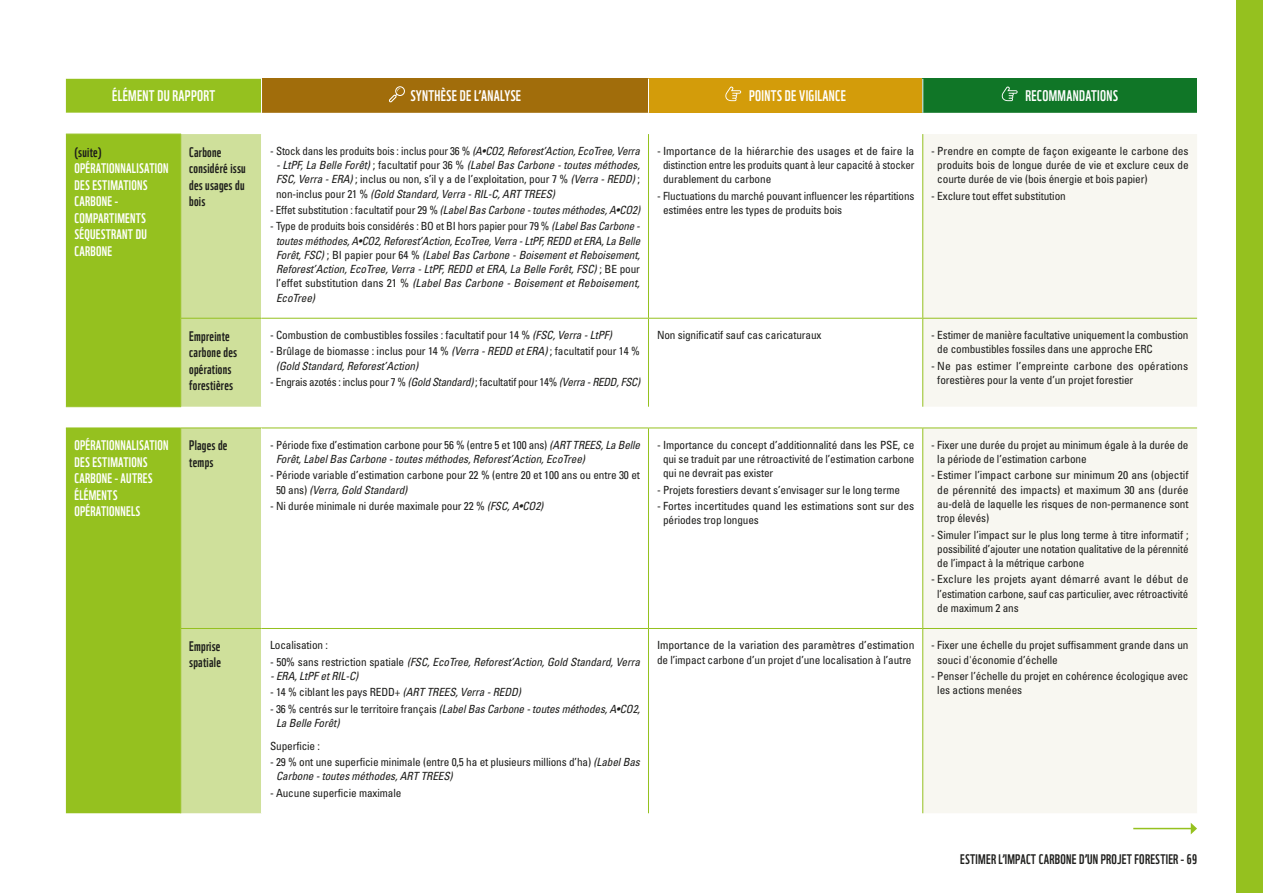
<style>
.page{position:relative;width:1263px;height:893px;background:#fff}
.page>*{position:absolute;margin:0;border:0;box-sizing:border-box;transform-origin:0 0}
.t1{font:15px "WWF";letter-spacing:.02em;color:#fff}
.t2{font:13.5px/16.5px "WWF";letter-spacing:.02em;color:#1d1d1b}
.t3{font:13.5px/16.5px "WWF";letter-spacing:.02em;color:#fff}
.t4{font:condensed 11.25px/14.2px "Univers";letter-spacing:-.01em;color:#1d1d1b}
.t5{font:italic condensed 11.25px/14.2px "Univers";letter-spacing:-.01em;color:#1d1d1b;text-align:justify}
.s1{font-style:italic}
.s2{font-style:normal}
</style>
<div class="page">
<div style="left:1237px;top:0;width:26px;height:893px;background:#95c11f"></div>
<div style="left:66px;top:79px;width:195px;height:734px;background:#95c11f"></div>
<div style="left:261px;top:79px;width:387px;height:34px;background:#a16d0b"></div>
<div style="left:648px;top:79px;width:275px;height:34px;background:#d39c0a"></div>
<div style="left:923px;top:79px;width:274px;height:34px;background:#107627"></div>
<svg style="left:66px;top:113px;width:195px;height:315px"></svg>
<div style="left:181px;top:134px;width:80px;height:679px;background:#cfe09b"></div>
<div style="left:923px;top:134px;width:274px;height:679px;background:#f8f7f1"></div>
<hr style="left:261px;top:79px;width:1px;height:34px;background:#fff">
<hr style="left:648px;top:79px;width:1px;height:34px;background:#fff">
<hr style="left:922px;top:79px;width:1px;height:34px;background:#fff">
<hr style="left:180px;top:134px;width:1px;height:184px;background:#95c11f">
<hr style="left:648px;top:134px;width:1px;height:184px;background:#95c11f">
<hr style="left:922px;top:134px;width:1px;height:184px;background:#95c11f">
<hr style="left:180px;top:319px;width:1px;height:87px;background:#95c11f">
<hr style="left:648px;top:319px;width:1px;height:88px;background:#95c11f">
<hr style="left:922px;top:319px;width:1px;height:88px;background:#95c11f">
<hr style="left:180px;top:428px;width:1px;height:200px;background:#95c11f">
<hr style="left:648px;top:428px;width:1px;height:200px;background:#95c11f">
<hr style="left:922px;top:428px;width:1px;height:200px;background:#95c11f">
<hr style="left:180px;top:629px;width:1px;height:184px;background:#95c11f">
<hr style="left:648px;top:629px;width:1px;height:184px;background:#95c11f">
<hr style="left:922px;top:629px;width:1px;height:184px;background:#95c11f">
<hr style="left:261px;top:318px;width:387px;height:1px;background:#95c11f">
<hr style="left:648px;top:318px;width:275px;height:1px;background:#95c11f">
<hr style="left:923px;top:318px;width:274px;height:1px;background:#95c11f">
<hr style="left:261px;top:628px;width:387px;height:1px;background:#95c11f">
<hr style="left:648px;top:628px;width:275px;height:1px;background:#95c11f">
<hr style="left:923px;top:628px;width:274px;height:1px;background:#95c11f">
<hr style="left:66px;top:406px;width:115px;height:1px;background:#95c11f">
<hr style="left:66px;top:134px;width:115px;height:1px;background:#95c11f">
<hr style="left:66px;top:428px;width:115px;height:1px;background:#95c11f">
<hr style="left:181px;top:428px;width:80px;height:1px;background:#95c11f">
<hr style="left:261px;top:428px;width:387px;height:1px;background:#95c11f">
<hr style="left:648px;top:428px;width:275px;height:1px;background:#95c11f">
<hr style="left:923px;top:428px;width:274px;height:1px;background:#95c11f">
<hr style="left:261px;top:428px;width:1px;height:200px;background:#fff">
<hr style="left:180px;top:318px;width:81px;height:1px;background:#95c11f">
<hr style="left:180px;top:628px;width:81px;height:1px;background:#95c11f">
<svg style="left:389px;top:86px;width:16px;height:16px"></svg>
<svg style="left:725px;top:86px;width:16px;height:15px"></svg>
<svg style="left:1002px;top:86px;width:16px;height:15px"></svg>
<hr style="left:1133px;top:828px;width:58px;height:1px;background:#95c11f">
<svg style="left:1191px;top:823px;width:6px;height:11px"></svg>
<h1 class="t1" style="left:112px;top:84px;width:104px">ÉLÉMENT DU RAPPORT</h1>
<h1 class="t1" style="left:410px;top:84px;width:112px">SYNTHÈSE DE L’ANALYSE</h1>
<h1 class="t1" style="left:749px;top:84px;width:98px">POINTS DE VIGILANCE</h1>
<h1 class="t1" style="left:1025px;top:84px;width:94px">RECOMMANDATIONS</h1>
<p class="t2" style="left:74px;top:142px;width:29px">(suite)</p>
<p class="t3" style="left:74px;top:159px;width:96px">OPÉRATIONNALISATION<br>DES ESTIMATIONS<br>CARBONE -<br>COMPARTIMENTS<br>SÉQUESTRANT DU<br>CARBONE</p>
<p class="t2" style="left:189px;top:142px;width:58px">Carbone considéré issu des usages du bois</p>
<p class="t4" style="left:270px;top:144px;width:371px">- Stock dans les produits bois : inclus pour 36 % <span class="s1">(A•CO2, Reforest’Action, EcoTree, Verra</span></p>
<p class="t5" style="left:276px;top:158px;width:365px">- LtPF, La Belle Forêt) <span class="s2">; facultatif pour 36 %</span> (Label Bas Carbone - toutes méthodes, FSC, Verra - ERA) <span class="s2">; inclus ou non, s’il y a de l’exploitation, pour 7 %</span> (Verra - REDD) <span class="s2">; non-inclus pour 21 %</span> (Gold Standard, Verra - RIL-C, ART TREES)</p>
<p class="t5" style="left:270px;top:203px;width:372px"><span class="s2">- Effet substitution : facultatif pour 29 %</span> (Label Bas Carbone - toutes méthodes, A•CO2)</p>
<p class="t5" style="left:276px;top:219px;width:366px;text-indent:-6px"><span class="s2">- Type de produits bois considérés : BO et BI hors papier pour 79 %</span> (Label Bas Carbone - toutes méthodes, A•CO2, Reforest’Action, EcoTree, Verra - LtPF, REDD et ERA, La Belle Forêt, FSC) <span class="s2">; BI papier pour 64 %</span> (Label Bas Carbone - Boisement et Reboisement, Reforest’Action, EcoTree, Verra - LtPF, REDD et ERA, La Belle Forêt, FSC) <span class="s2">; BE pour l’effet substitution dans 21 %</span> (Label Bas Carbone - Boisement et Reboisement, EcoTree)</p>
<p class="t2" style="left:189px;top:326px;width:49px">Empreinte carbone des opérations forestières</p>
<p class="t4" style="left:270px;top:328px;width:343px">- Combustion de combustibles fossiles : facultatif pour 14 % <span class="s1">(FSC, Verra - LtPF)</span></p>
<p class="t4" style="left:276px;top:344px;width:365px;text-indent:-6px">- Brûlage de biomasse : inclus pour 14 % <span class="s1">(Verra - REDD et ERA)</span> ; facultatif pour 14 % <span class="s1">(Gold Standard, Reforest’Action)</span></p>
<p class="t4" style="left:270px;top:375px;width:372px">- Engrais azotés : inclus pour 7 % <span class="s1">(Gold Standard)</span> ; facultatif pour 14% <span class="s1">(Verra - REDD, FSC)</span></p>
<p class="t4" style="left:663px;top:144px;width:253px;text-align:justify;text-indent:-6px">- Importance de la hiérarchie des usages et de faire la distinction entre les produits quant à leur capacité à stocker durablement du carbone</p>
<p class="t4" style="left:663px;top:189px;width:253px;text-indent:-6px">- Fluctuations du marché pouvant influencer les répartitions estimées entre les types de produits bois</p>
<p class="t4" style="left:937px;top:144px;width:253px;text-align:justify;text-indent:-6px">- Prendre en compte de façon exigeante le carbone des produits bois de longue durée de vie et exclure ceux de courte durée de vie (bois énergie et bois papier)</p>
<p class="t4" style="left:931px;top:189px;width:136px">- Exclure tout effet substitution</p>
<p class="t4" style="left:657px;top:328px;width:166px">Non significatif sauf cas caricaturaux</p>
<p class="t4" style="left:937px;top:328px;width:253px;text-indent:-6px">- Estimer de manière facultative uniquement la combustion de combustibles fossiles dans une approche ERC</p>
<p class="t4" style="left:937px;top:358px;width:252px;text-indent:-6px">- Ne pas estimer l’empreinte carbone des opérations forestières pour la vente d’un projet forestier</p>
<p class="t3" style="left:74px;top:436px;width:96px">OPÉRATIONNALISATION<br>DES ESTIMATIONS<br>CARBONE - AUTRES<br>ÉLÉMENTS<br>OPÉRATIONNELS</p>
<p class="t2" style="left:189px;top:436px;width:40px">Plages de temps</p>
<p class="t5" style="left:276px;top:438px;width:365px;text-indent:-6px"><span class="s2">- Période fixe d’estimation carbone pour 56 % (entre 5 et 100 ans)</span> (ART TREES, La Belle<br>Forêt, Label Bas Carbone - toutes méthodes, Reforest’Action, EcoTree)</p>
<p class="t4" style="left:276px;top:468px;width:365px;text-indent:-6px">- Période variable d’estimation carbone pour 22 % (entre 20 et 100 ans ou entre 30 et<br>50 ans) <span class="s1">(Verra, Gold Standard)</span></p>
<p class="t4" style="left:270px;top:499px;width:275px">- Ni durée minimale ni durée maximale pour 22 % <span class="s1">(FSC, A•CO2)</span></p>
<p class="t2" style="left:189px;top:637px;width:33px">Emprise spatiale</p>
<p class="t4" style="left:270px;top:638px;width:59px">Localisation :</p>
<p class="t5" style="left:270px;top:654px;width:371px"><span class="s2">- 50% sans restriction spatiale</span> (FSC, EcoTree, Reforest’Action, Gold Standard, Verra</p>
<p class="t5" style="left:270px;top:669px;width:90px">- ERA, LtPF et RIL-C)</p>
<p class="t4" style="left:270px;top:685px;width:252px">- 14 % ciblant les pays REDD+ <span class="s1">(ART TREES, Verra - REDD)</span></p>
<p class="t5" style="left:276px;top:701px;width:365px;text-indent:-6px"><span class="s2">- 36 % centrés sur le territoire français</span> (Label Bas Carbone - toutes méthodes, A•CO2,<br>La Belle Forêt)</p>
<p class="t4" style="left:270px;top:738px;width:52px">Superficie :</p>
<p class="t4" style="left:276px;top:755px;width:365px;text-indent:-6px">- 29 % ont une superficie minimale (entre 0,5 ha et plusieurs millions d’ha) <span class="s1">(Label Bas<br>Carbone - toutes méthodes, ART TREES)</span></p>
<p class="t4" style="left:270px;top:785px;width:133px">- Aucune superficie maximale</p>
<p class="t4" style="left:663px;top:438px;width:253px;text-align:justify;text-indent:-6px">- Importance du concept d’additionnalité dans les PSE, ce qui se traduit par une rétroactivité de l’estimation carbone qui ne devrait pas exister</p>
<p class="t4" style="left:657px;top:482px;width:244px">- Projets forestiers devant s’envisager sur le long terme</p>
<p class="t4" style="left:663px;top:499px;width:253px;text-indent:-6px">- Fortes incertitudes quand les estimations sont sur des périodes trop longues</p>
<p class="t4" style="left:937px;top:438px;width:253px;text-indent:-6px">- Fixer une durée du projet au minimum égale à la durée de la période de l’estimation carbone</p>
<p class="t4" style="left:937px;top:468px;width:253px;text-align:justify;text-indent:-6px">- Estimer l’impact carbone sur minimum 20 ans (objectif de pérennité des impacts) et maximum 30 ans (durée au-delà de laquelle les risques de non-permanence sont trop élevés)</p>
<p class="t4" style="left:937px;top:527px;width:253px;text-align:justify;text-indent:-6px">- Simuler l’impact sur le plus long terme à titre informatif ; possibilité d’ajouter une notation qualitative de la pérennité de l’impact à la métrique carbone</p>
<p class="t4" style="left:937px;top:572px;width:253px;text-align:justify;text-indent:-6px">- Exclure les projets ayant démarré avant le début de l’estimation carbone, sauf cas particulier, avec rétroactivité de maximum 2 ans</p>
<p class="t4" style="left:657px;top:638px;width:259px">Importance de la variation des paramètres d’estimation de l’impact carbone d’un projet d’une localisation à l’autre</p>
<p class="t4" style="left:937px;top:638px;width:253px;text-indent:-6px">- Fixer une échelle du projet suffisamment grande dans un souci d'économie d’échelle</p>
<p class="t4" style="left:937px;top:669px;width:253px;text-indent:-6px">- Penser l’échelle du projet en cohérence écologique avec les actions menées</p>
<p class="t2" style="left:960px;top:850px;width:238px">ESTIMER L’IMPACT CARBONE D’UN PROJET FORESTIER - 69</p>
</div>
